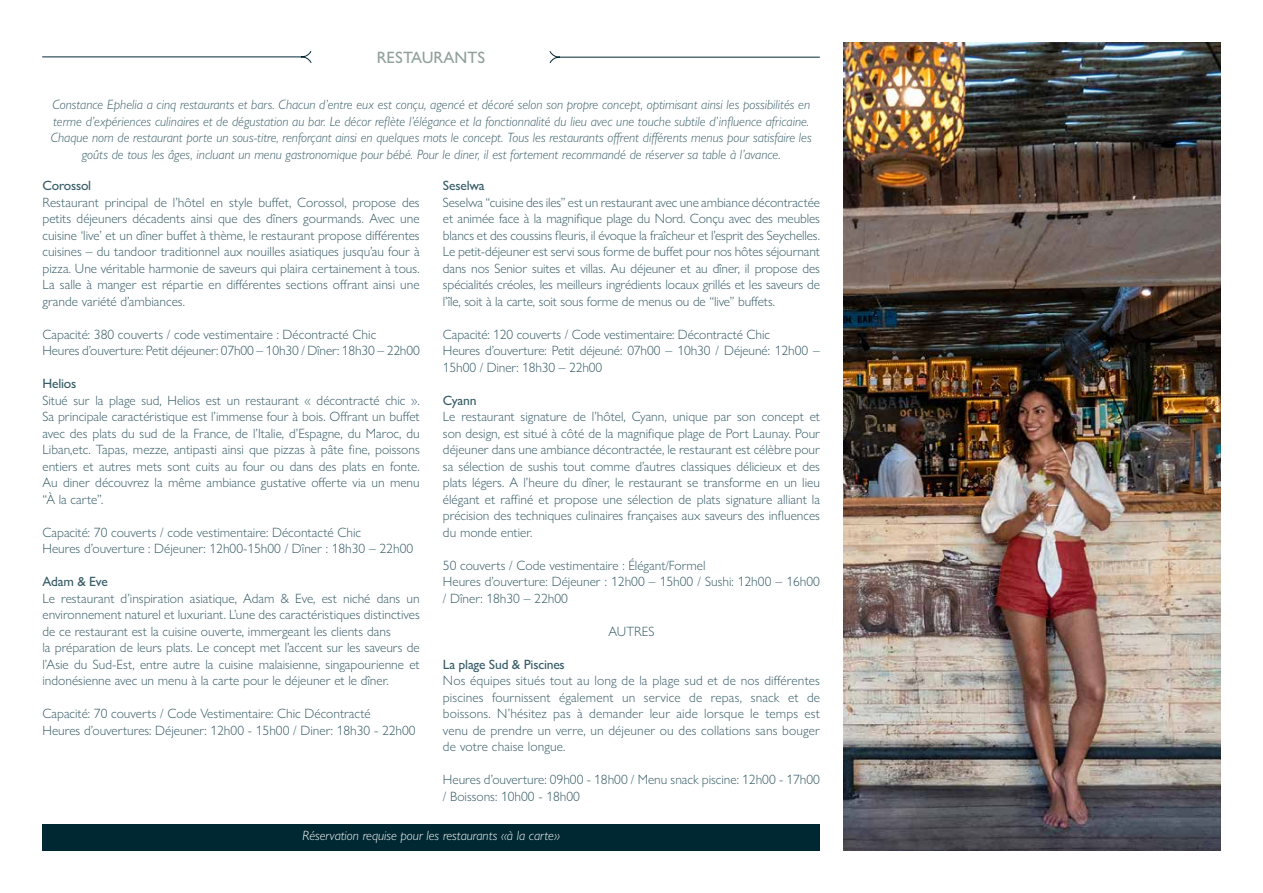
<style>
.page{position:relative;width:1263px;height:893px;background:#fff}
.page>*{position:absolute;margin:0;border:0;box-sizing:border-box;transform-origin:0 0}
.t1{font:500 16.5px "Gill Sans Nova";color:#90a09c}
.t2{font:300 13.5px/16.5px "Gill Sans Nova";color:#375c67}
.t3{font:italic 300 13.5px/16.5px "Gill Sans Nova";color:#375c67;text-align:center}
.t4{font:500 13.5px "Gill Sans Nova";letter-spacing:-.015em;color:#375c67}
.t5{font:italic 300 13.5px "Gill Sans Nova";color:#fff}
</style>
<div class="page">
<svg style="left:42px;top:51px;width:778px;height:12px"></svg>
<div style="left:42px;top:823px;width:778px;height:27px;background:#002832"></div>
<img style="left:843px;top:43px;width:377px;height:807px">
<p class="t1" style="left:377px;top:47px;width:110px">RESTAURANTS</p>
<p class="t3" style="left:51px;top:96px;width:762px">Constance Ephelia a cinq restaurants et bars. Chacun d’entre eux est conçu, agencé et décoré selon son propre concept, optimisant ainsi les possibilités en terme d’expériences culinaires et de dégustation au bar. Le décor reflète l’élégance et la fonctionnalité du lieu avec une touche subtile d’influence africaine.<br>Chaque nom de restaurant porte un sous-titre, renforçant ainsi en quelques mots le concept. Tous les restaurants offrent différents menus pour satisfaire les goûts de tous les âges, incluant un menu gastronomique pour bébé. Pour le diner, il est fortement recommandé de réserver sa table à l’avance.</p>
<p class="t4" style="left:43px;top:178px;width:50px">Corossol</p>
<p class="t2" style="left:43px;top:194px;width:379px;text-align:justify">Restaurant principal de l’hôtel en style buffet, Corossol, propose des petits déjeuners décadents ainsi que des dîners gourmands. Avec une cuisine ‘live’ et un dîner buffet à thème, le restaurant propose différentes cuisines – du tandoor traditionnel aux nouilles asiatiques jusqu’au four à pizza. Une véritable harmonie de saveurs qui plaira certainement à tous.<br>La salle à manger est répartie en différentes sections offrant ainsi une grande variété d’ambiances.</p>
<p class="t2" style="left:43px;top:326px;width:379px">Capacité: 380 couverts / code vestimentaire : Décontracté Chic<br>Heures d’ouverture: Petit déjeuner: 07h00 – 10h30 / Dîner: 18h30 – 22h00</p>
<p class="t4" style="left:43px;top:376px;width:35px">Helios</p>
<p class="t2" style="left:43px;top:392px;width:379px;text-align:justify">Situé sur la plage sud, Helios est un restaurant « décontracté chic ».<br>Sa principale caractéristique est l’immense four à bois. Offrant un buffet avec des plats du sud de la France, de l’Italie, d’Espagne, du Maroc, du Liban,etc. Tapas, mezze, antipasti ainsi que pizzas à pâte fine, poissons entiers et autres mets sont cuits au four ou dans des plats en fonte.<br>Au diner découvrez la même ambiance gustative offerte via un menu “À la carte”.</p>
<p class="t2" style="left:43px;top:524px;width:372px">Capacité: 70 couverts / code vestimentaire: Décontacté Chic<br>Heures d’ouverture : Déjeuner: 12h00-15h00 / Dîner : 18h30 – 22h00</p>
<p class="t4" style="left:43px;top:573px;width:67px">Adam &amp; Eve</p>
<p class="t2" style="left:43px;top:590px;width:379px">Le restaurant d’inspiration asiatique, Adam &amp; Eve, est niché dans un environnement naturel et luxuriant. L’une des caractéristiques distinctives de ce restaurant est la cuisine ouverte, immergeant les clients dans<br>la préparation de leurs plats. Le concept met l’accent sur les saveurs de l’Asie du Sud-Est, entre autre la cuisine malaisienne, singapourienne et indonésienne avec un menu à la carte pour le déjeuner et le dîner.</p>
<p class="t2" style="left:43px;top:705px;width:375px">Capacité: 70 couverts / Code Vestimentaire: Chic Décontracté<br>Heures d’ouvertures: Déjeuner: 12h00 - 15h00 / Diner: 18h30 - 22h00</p>
<p class="t4" style="left:443px;top:177px;width:43px">Seselwa</p>
<p class="t2" style="left:443px;top:194px;width:379px;text-align:justify">Seselwa “cuisine des iles” est un restaurant avec une ambiance décontractée et animée face à la magnifique plage du Nord. Conçu avec des meubles blancs et des coussins fleuris, il évoque la fraîcheur et l’esprit des Seychelles.<br>Le petit-déjeuner est servi sous forme de buffet pour nos hôtes séjournant dans nos Senior suites et villas. Au déjeuner et au dîner, il propose des spécialités créoles, les meilleurs ingrédients locaux grillés et les saveurs de l’île, soit à la carte, soit sous forme de menus ou de “live” buffets.</p>
<p class="t2" style="left:443px;top:326px;width:378px">Capacité: 120 couverts / Code vestimentaire: Décontracté Chic<br>Heures d’ouverture: Petit déjeuné: 07h00 – 10h30 / Déjeuné: 12h00 –<br>15h00 / Diner: 18h30 – 22h00</p>
<p class="t4" style="left:443px;top:392px;width:35px">Cyann</p>
<p class="t2" style="left:443px;top:408px;width:379px;text-align:justify">Le restaurant signature de l’hôtel, Cyann, unique par son concept et son design, est situé à côté de la magnifique plage de Port Launay. Pour déjeuner dans une ambiance décontractée, le restaurant est célèbre pour sa sélection de sushis tout comme d’autres classiques délicieux et des plats légers. A l’heure du dîner, le restaurant se transforme en un lieu élégant et raffiné et propose une sélection de plats signature alliant la précision des techniques culinaires françaises aux saveurs des influences du monde entier.</p>
<p class="t2" style="left:443px;top:557px;width:378px">50 couverts / Code vestimentaire : Élégant/Formel<br>Heures d’ouverture: Déjeuner : 12h00 – 15h00 / Sushi: 12h00 – 16h00 / Dîner: 18h30 – 22h00</p>
<p class="t2" style="left:609px;top:623px;width:47px">AUTRES</p>
<p class="t4" style="left:443px;top:656px;width:123px">La plage Sud &amp; Piscines</p>
<p class="t2" style="left:443px;top:672px;width:379px;text-align:justify">Nos équipes situés tout au long de la plage sud et de nos différentes piscines fournissent également un service de repas, snack et de boissons. N’hésitez pas à demander leur aide lorsque le temps est venu de prendre un verre, un déjeuner ou des collations sans bouger de votre chaise longue.</p>
<p class="t2" style="left:443px;top:771px;width:379px">Heures d’ouverture: 09h00 - 18h00 / Menu snack piscine: 12h00 - 17h00 / Boissons: 10h00 - 18h00</p>
<p class="t5" style="left:302px;top:828px;width:259px">Réservation requise pour les restaurants «à la carte»</p>
</div>
